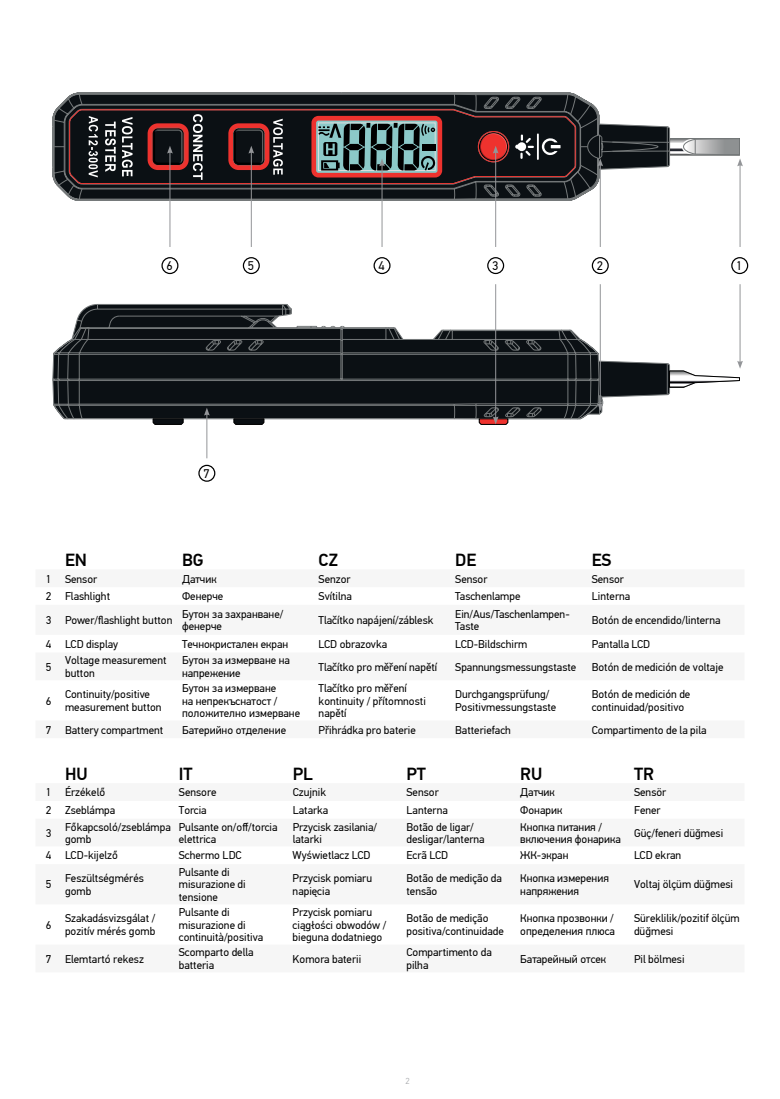
<style>
.page{position:relative;width:780px;height:1099px;background:#fff}
.page>*{position:absolute;margin:0;border:0;box-sizing:border-box;transform-origin:0 0}
.t1{font:500 17.5px "PF Din Text Pro";color:#000}
.t2{font:12.5px "PF Din Text Pro";color:#000}
.t3{font:11.25px/12.5px "PF Din Text Pro";color:#000}
.t4{font:300 8.75px "PF Din Text Pro";color:#a7a9ac}
</style>
<div class="page">
<svg style="left:64px;top:387px;width:622px;height:37px"></svg>
<svg style="left:53px;top:201px;width:614px;height:218px"></svg>
<svg style="left:53px;top:93px;width:685px;height:107px"></svg>
<svg style="left:69px;top:109px;width:506px;height:75px"></svg>
<div style="left:478px;top:131px;width:31px;height:31px;border:1px solid #ee322e;border-radius:50%"></div>
<svg style="left:233px;top:418px;width:31px;height:6px"></svg>
<svg style="left:153px;top:418px;width:30px;height:6px"></svg>
<svg style="left:515px;top:134px;width:19px;height:25px"></svg>
<svg style="left:542px;top:138px;width:18px;height:18px"></svg>
<hr style="left:537px;top:134px;width:2px;height:25px;background:#fff">
<svg style="left:88px;top:116px;width:10px;height:61px"></svg>
<svg style="left:122px;top:117px;width:11px;height:59px"></svg>
<svg style="left:105px;top:122px;width:11px;height:50px"></svg>
<svg style="left:316px;top:120px;width:121px;height:53px"></svg>
<div style="left:318px;top:123px;width:117px;height:48px;border:1px solid #dddedd"></div>
<div style="left:731px;top:257px;width:17px;height:17px;border:1px solid #000;border-radius:50%"></div>
<hr style="left:739px;top:164px;width:1px;height:83px;background:#939598">
<svg style="left:677px;top:138px;width:65px;height:28px"></svg>
<hr style="left:495px;top:152px;width:1px;height:95px;background:#939598">
<svg style="left:493px;top:146px;width:5px;height:8px"></svg>
<hr style="left:251px;top:152px;width:1px;height:95px;background:#939598">
<svg style="left:228px;top:119px;width:55px;height:56px"></svg>
<hr style="left:170px;top:152px;width:1px;height:95px;background:#939598">
<svg style="left:148px;top:114px;width:55px;height:66px"></svg>
<hr style="left:206px;top:413px;width:1px;height:45px;background:#939598">
<svg style="left:204px;top:407px;width:6px;height:8px"></svg>
<hr style="left:600px;top:164px;width:1px;height:83px;background:#939598">
<svg style="left:597px;top:158px;width:6px;height:8px"></svg>
<hr style="left:382px;top:164px;width:1px;height:83px;background:#939598">
<svg style="left:318px;top:123px;width:117px;height:47px"></svg>
<hr style="left:739px;top:284px;width:1px;height:79px;background:#939598">
<svg style="left:669px;top:361px;width:73px;height:26px"></svg>
<hr style="left:495px;top:284px;width:1px;height:134px;background:#939598">
<svg style="left:479px;top:416px;width:29px;height:8px"></svg>
<hr style="left:600px;top:284px;width:1px;height:121px;background:#939598">
<svg style="left:597px;top:403px;width:6px;height:8px"></svg>
<div style="left:591px;top:257px;width:17px;height:17px;border:1px solid #000;border-radius:50%"></div>
<div style="left:487px;top:257px;width:17px;height:17px;border:1px solid #000;border-radius:50%"></div>
<div style="left:373px;top:257px;width:17px;height:17px;border:1px solid #000;border-radius:50%"></div>
<div style="left:243px;top:257px;width:17px;height:17px;border:1px solid #000;border-radius:50%"></div>
<div style="left:161px;top:257px;width:17px;height:17px;border:1px solid #000;border-radius:50%"></div>
<div style="left:198px;top:465px;width:17px;height:17px;border:1px solid #000;border-radius:50%"></div>
<p class="t2" style="left:166px;top:258px;width:8px">6</p>
<p class="t2" style="left:248px;top:258px;width:8px">5</p>
<p class="t2" style="left:378px;top:258px;width:8px">4</p>
<p class="t2" style="left:492px;top:258px;width:8px">3</p>
<p class="t2" style="left:596px;top:258px;width:8px">2</p>
<p class="t2" style="left:736px;top:258px;width:8px">1</p>
<p class="t2" style="left:203px;top:466px;width:8px">7</p>
<h1 class="t1" style="left:65px;top:549px;width:23px">EN</h1>
<h1 class="t1" style="left:182px;top:549px;width:23px">BG</h1>
<h1 class="t1" style="left:318px;top:549px;width:21px">CZ</h1>
<h1 class="t1" style="left:455px;top:549px;width:23px">DE</h1>
<h1 class="t1" style="left:591px;top:549px;width:21px">ES</h1>
<p class="t3" style="left:46px;top:572px;width:53px">1 Sensor</p>
<p class="t3" style="left:182px;top:572px;width:36px">Датчик</p>
<p class="t3" style="left:318px;top:572px;width:33px">Senzor</p>
<p class="t3" style="left:455px;top:572px;width:34px">Sensor</p>
<p class="t3" style="left:591px;top:572px;width:34px">Sensor</p>
<p class="t3" style="left:46px;top:590px;width:66px">2 Flashlight</p>
<p class="t3" style="left:182px;top:590px;width:43px">Фенерче</p>
<p class="t3" style="left:318px;top:590px;width:35px">Svítilna</p>
<p class="t3" style="left:455px;top:590px;width:67px">Taschenlampe</p>
<p class="t3" style="left:591px;top:590px;width:40px">Linterna</p>
<p class="t3" style="left:46px;top:614px;width:128px">3 Power/flashlight button</p>
<p class="t3" style="left:182px;top:607px;width:103px">Бутон за захранване/ фенерче</p>
<p class="t3" style="left:318px;top:614px;width:116px">Tlačítko napájení/záblesk</p>
<p class="t3" style="left:455px;top:607px;width:116px">Ein/Aus/Taschenlampen-<br>Taste</p>
<p class="t3" style="left:591px;top:614px;width:130px">Botón de encendido/linterna</p>
<p class="t3" style="left:46px;top:638px;width:74px">4 LCD display</p>
<p class="t3" style="left:182px;top:638px;width:108px">Течнокристален екран</p>
<p class="t3" style="left:318px;top:638px;width:70px">LCD obrazovka</p>
<p class="t3" style="left:455px;top:638px;width:74px">LCD-Bildschirm</p>
<p class="t3" style="left:591px;top:638px;width:60px">Pantalla LCD</p>
<p class="t3" style="left:46px;top:660px;width:7px">5</p>
<p class="t3" style="left:65px;top:654px;width:103px">Voltage measurement button</p>
<p class="t3" style="left:182px;top:654px;width:109px">Бутон за измерване на напрежение</p>
<p class="t3" style="left:318px;top:660px;width:120px">Tlačítko pro měření napětí</p>
<p class="t3" style="left:455px;top:660px;width:123px">Spannungsmessungstaste</p>
<p class="t3" style="left:591px;top:660px;width:133px">Botón de medición de voltaje</p>
<p class="t3" style="left:46px;top:694px;width:7px">6</p>
<p class="t3" style="left:65px;top:688px;width:98px">Continuity/positive measurement button</p>
<p class="t3" style="left:182px;top:682px;width:119px">Бутон за измерване<br>на непрекъснатост / положително измерване</p>
<p class="t3" style="left:318px;top:682px;width:109px">Tlačítko pro měření kontinuity / přítomnosti napětí</p>
<p class="t3" style="left:455px;top:688px;width:103px">Durchgangsprüfung/<br>Positivmessungstaste</p>
<p class="t3" style="left:591px;top:688px;width:100px">Botón de medición de continuidad/positivo</p>
<p class="t3" style="left:46px;top:723px;width:119px">7 Battery compartment</p>
<p class="t3" style="left:182px;top:723px;width:105px">Батерийно отделение</p>
<p class="t3" style="left:318px;top:723px;width:99px">Přihrádka pro baterie</p>
<p class="t3" style="left:455px;top:723px;width:57px">Batteriefach</p>
<p class="t3" style="left:591px;top:723px;width:116px">Compartimento de la pila</p>
<h1 class="t1" style="left:65px;top:763px;width:24px">HU</h1>
<h1 class="t1" style="left:179px;top:763px;width:15px">IT</h1>
<h1 class="t1" style="left:293px;top:763px;width:22px">PL</h1>
<h1 class="t1" style="left:406px;top:763px;width:21px">PT</h1>
<h1 class="t1" style="left:520px;top:763px;width:24px">RU</h1>
<h1 class="t1" style="left:634px;top:763px;width:22px">TR</h1>
<p class="t3" style="left:46px;top:786px;width:61px">1 Érzékelő</p>
<p class="t3" style="left:179px;top:786px;width:39px">Sensore</p>
<p class="t3" style="left:293px;top:786px;width:35px">Czujnik</p>
<p class="t3" style="left:406px;top:786px;width:34px">Sensor</p>
<p class="t3" style="left:520px;top:786px;width:36px">Датчик</p>
<p class="t3" style="left:634px;top:786px;width:34px">Sensör</p>
<p class="t3" style="left:46px;top:804px;width:71px">2 Zseblámpa</p>
<p class="t3" style="left:179px;top:804px;width:29px">Torcia</p>
<p class="t3" style="left:293px;top:804px;width:37px">Latarka</p>
<p class="t3" style="left:406px;top:804px;width:43px">Lanterna</p>
<p class="t3" style="left:520px;top:804px;width:44px">Фонарик</p>
<p class="t3" style="left:634px;top:804px;width:28px">Fener</p>
<p class="t3" style="left:46px;top:826px;width:7px">3</p>
<p class="t3" style="left:65px;top:820px;width:107px">Főkapcsoló/zseblámpa gomb</p>
<p class="t3" style="left:179px;top:820px;width:100px">Pulsante on/off/torcia elettrica</p>
<p class="t3" style="left:292px;top:820px;width:86px">Przycisk zasilania/ latarki</p>
<p class="t3" style="left:406px;top:820px;width:80px">Botão de ligar/ desligar/lanterna</p>
<p class="t3" style="left:520px;top:820px;width:102px">Кнопка питания / включения фонарика</p>
<p class="t3" style="left:634px;top:826px;width:91px">Güç/feneri düğmesi</p>
<p class="t3" style="left:46px;top:849px;width:74px">4 LCD-kijelző</p>
<p class="t3" style="left:179px;top:849px;width:64px">Schermo LDC</p>
<p class="t3" style="left:292px;top:849px;width:79px">Wyświetlacz LCD</p>
<p class="t3" style="left:406px;top:849px;width:43px">Ecrã LCD</p>
<p class="t3" style="left:520px;top:849px;width:50px">ЖК-экран</p>
<p class="t3" style="left:634px;top:849px;width:49px">LCD ekran</p>
<p class="t3" style="left:46px;top:878px;width:7px">5</p>
<p class="t3" style="left:65px;top:872px;width:80px">Feszültségmérés gomb</p>
<p class="t3" style="left:179px;top:865px;width:68px">Pulsante di misurazione di tensione</p>
<p class="t3" style="left:292px;top:872px;width:81px">Przycisk pomiaru napięcia</p>
<p class="t3" style="left:406px;top:872px;width:97px">Botão de medição da tensão</p>
<p class="t3" style="left:520px;top:872px;width:90px">Кнопка измерения напряжения</p>
<p class="t3" style="left:634px;top:878px;width:101px">Voltaj ölçüm düğmesi</p>
<p class="t3" style="left:46px;top:918px;width:7px">6</p>
<p class="t3" style="left:65px;top:912px;width:92px">Szakadásvizsgálat / pozitív mérés gomb</p>
<p class="t3" style="left:179px;top:906px;width:86px">Pulsante di misurazione di continuità/positiva</p>
<p class="t3" style="left:292px;top:906px;width:95px">Przycisk pomiaru ciągłości obwodów / bieguna dodatniego</p>
<p class="t3" style="left:406px;top:912px;width:99px">Botão de medição positiva/continuidade</p>
<p class="t3" style="left:520px;top:912px;width:96px">Кнопка прозвонки / определения плюса</p>
<p class="t3" style="left:634px;top:912px;width:107px">Süreklilik/pozitif ölçüm düğmesi</p>
<p class="t3" style="left:46px;top:952px;width:100px">7 Elemtartó rekesz</p>
<p class="t3" style="left:179px;top:946px;width:76px">Scomparto della batteria</p>
<p class="t3" style="left:292px;top:952px;width:70px">Komora baterii</p>
<p class="t3" style="left:406px;top:946px;width:87px">Compartimento da pilha</p>
<p class="t3" style="left:520px;top:952px;width:87px">Батарейный отсек</p>
<p class="t3" style="left:634px;top:952px;width:52px">Pil bölmesi</p>
<p class="t4" style="left:405px;top:1076px;width:6px">2</p>
</div>
